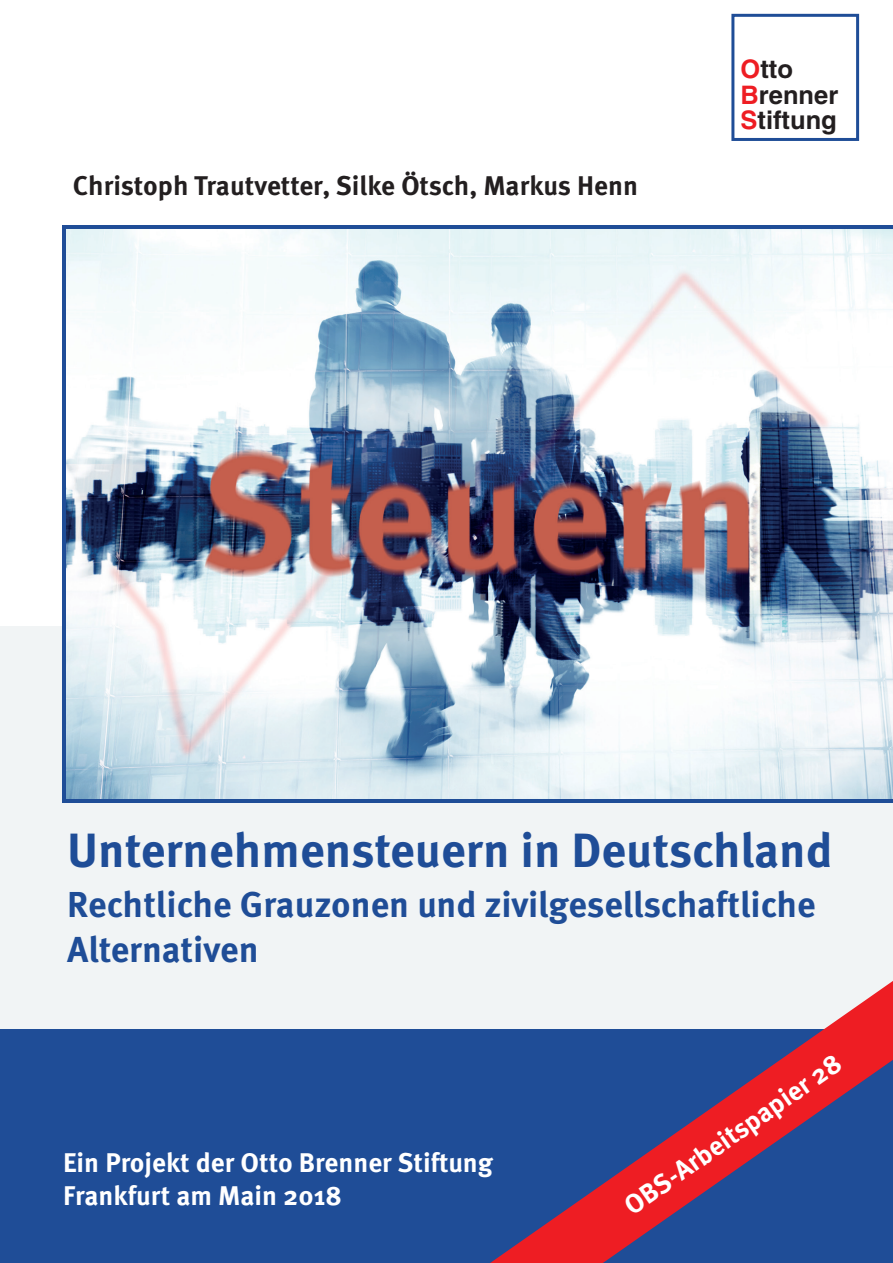
<style>
.page{position:relative;width:893px;height:1263px;background:#fff}
.page>*{position:absolute;margin:0;border:0;box-sizing:border-box;transform-origin:0 0}
.t1{font:700 48px "Meta OT";color:#1f4d97}
.t2{font:700 36px/45px "Meta OT";color:#1f4d97}
.t3{font:700 27px/33px "Meta OT";color:#fff}
.t4{font:700 27px "Meta OT";color:#231f20}
.t5{font:700 25.5px/25.5px "Helvetica";color:#231f20}
.s1{color:#ee1d23}
</style>
<div class="page">
<div style="left:0;top:626px;width:893px;height:404px;background:#f1f4f5"></div>
<img style="left:66px;top:228px;width:827px;height:571px">
<div style="left:0;top:1030px;width:893px;height:233px;background:#1f4d97"></div>
<svg style="left:490px;top:981px;width:403px;height:282px"></svg>
<hr style="left:63px;top:225px;width:830px;height:3px;background:#1f4d97">
<hr style="left:63px;top:799px;width:830px;height:3px;background:#1f4d97">
<hr style="left:63px;top:225px;width:3px;height:577px;background:#1f4d97">
<div style="left:731px;top:14px;width:128px;height:127px;border:3px solid #1f4d97"></div>
<p class="t4" style="left:73px;top:168px;width:567px">Christoph Trautvetter, Silke Ötsch, Markus Henn</p>
<p class="t5" style="left:740px;top:56px;width:99px"><span class="s1">O</span>tto<br><span class="s1">B</span>renner<br><span class="s1">S</span>tiftung</p>
<h1 class="t1" style="left:67px;top:820px;width:767px">Unternehmensteuern in Deutschland</h1>
<h2 class="t2" style="left:67px;top:882px;width:750px">Rechtliche Grauzonen und zivilgesellschaftliche<br>Alternativen</h2>
<p class="t3" style="left:63px;top:1147px;width:432px">Ein Projekt der Otto Brenner Stiftung<br>Frankfurt am Main 2018</p>
<p class="t3" style="left:618px;top:1195px;width:260px;rotate:-35deg">OBS-Arbeitspapier 28</p>
</div>
